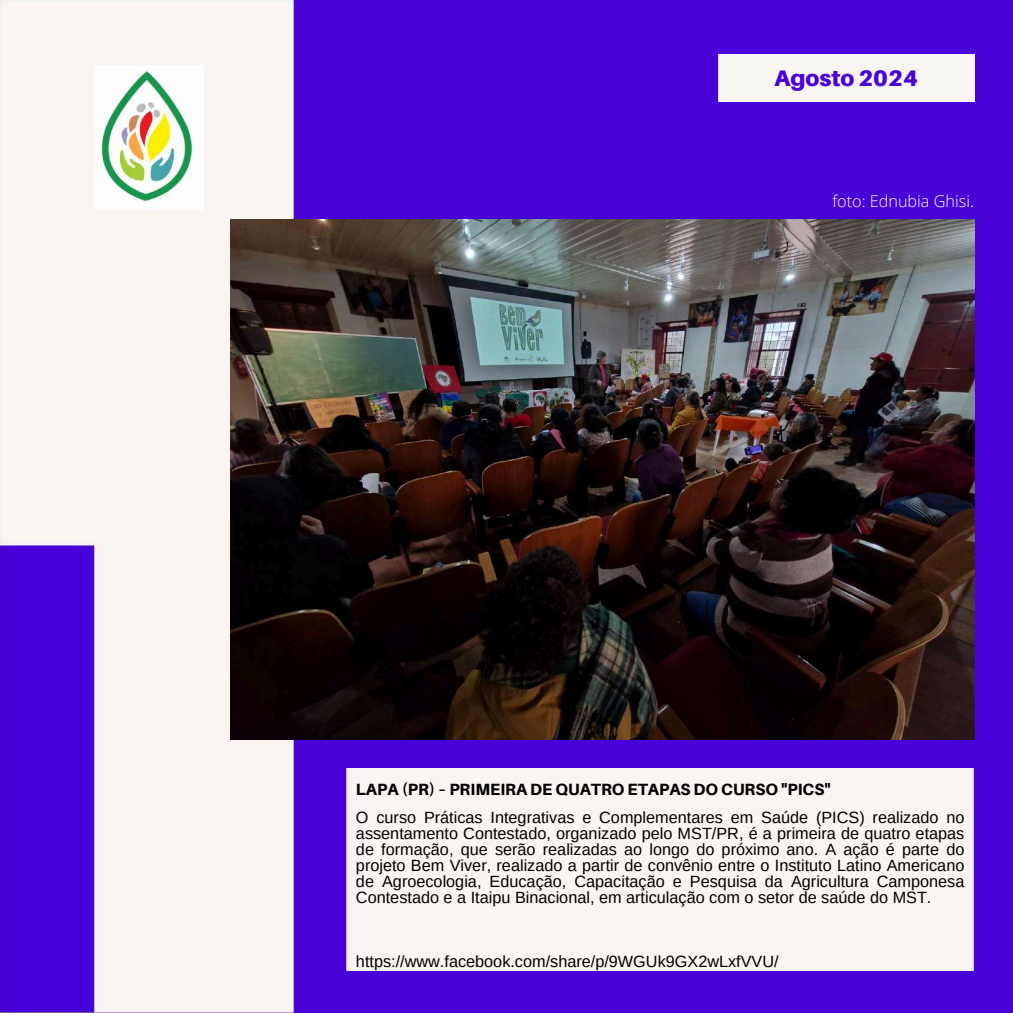
<style>
.page{position:relative;width:1013px;height:1013px;background:#fff}
.page>*{position:absolute;margin:0;border:0;box-sizing:border-box;transform-origin:0 0}
.t1{font:900 22.5px "Aileron";color:#4902d8}
.t2{font:16.25px/16px "Arimo";color:#000;text-align:justify}
.t3{font:800 16.25px "Aileron";color:#000}
.t4{font:300 16.25px "Open Sans";color:#fff}
</style>
<div class="page">
<div style="left:0;top:0;width:1012px;height:1012px;background:#4902d8"></div>
<div style="left:718px;top:54px;width:256px;height:47px;background:#f7f6f2"></div>
<div style="left:346px;top:768px;width:627px;height:202px;background:#faf5f0"></div>
<img style="left:0;top:0;width:299px;height:1012px">
<img style="left:230px;top:219px;width:744px;height:520px">
<img style="left:95px;top:65px;width:108px;height:145px">
<h1 class="t1" style="left:774px;top:64px;width:145px">Agosto 2024</h1>
<p class="t4" style="left:832px;top:189px;width:143px">foto: Ednubia Ghisi.</p>
<p class="t3" style="left:356px;top:779px;width:476px">LAPA (PR) – PRIMEIRA DE QUATRO ETAPAS DO CURSO "PICS"</p>
<p class="t2" style="left:356px;top:809px;width:610px">O curso Práticas Integrativas e Complementares em Saúde (PICS) realizado no assentamento Contestado, organizado pelo MST/PR, é a primeira de quatro etapas de formação, que serão realizadas ao longo do próximo ano. A ação é parte do projeto Bem Viver, realizado a partir de convênio entre o Instituto Latino Americano de Agroecologia, Educação, Capacitação e Pesquisa da Agricultura Camponesa Contestado e a Itaipu Binacional, em articulação com o setor de saúde do MST.</p>
<p class="t2" style="left:356px;top:952px;width:424px">https://www.facebook.com/share/p/9WGUk9GX2wLxfVVU/</p>
</div>
